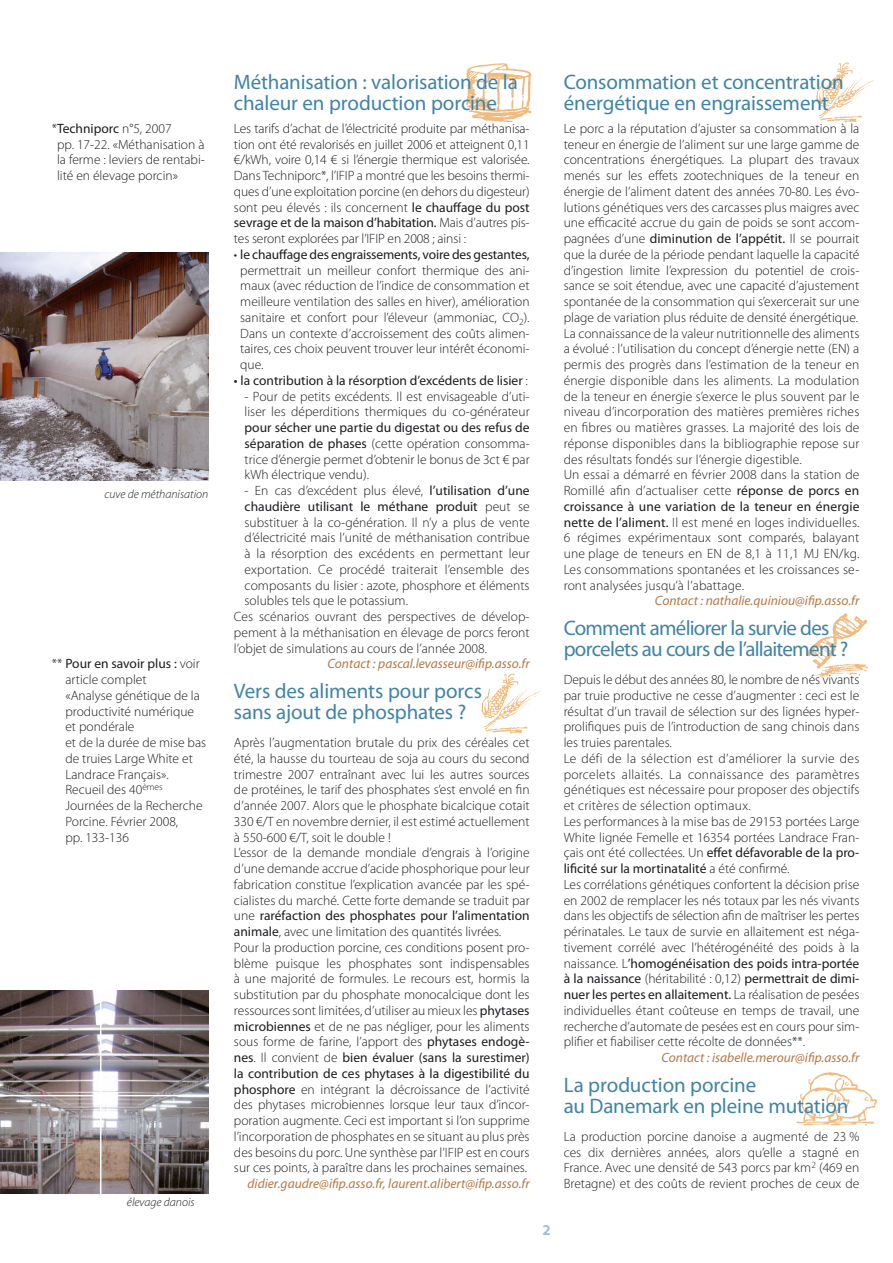
<style>
.page{position:relative;width:893px;height:1263px;background:#fff}
.page>*{position:absolute;margin:0;border:0;box-sizing:border-box;transform-origin:0 0}
.t1{font:21px/21px "Myriad Pro";letter-spacing:-.01em;color:#4183a5}
.t2{font:21px/21px "Myriad Pro";letter-spacing:-.035em;color:#4183a5}
.t3{font:700 15px "Myriad Pro";color:#a0c1d5}
.t4{font:300 13.5px/15.8px "Myriad Pro";color:#1b1c20}
.t5{font:italic 13.5px "Myriad Pro";color:#b47846}
.t6{font:13.5px "Myriad Pro";color:#1b1c20}
.t7{font:italic 300 12px "Myriad Pro";color:#1b1c20}
.s1{font-weight:400}
.s2{font-weight:300}
</style>
<div class="page">
<img style="left:466px;top:63px;width:66px;height:59px">
<img style="left:816px;top:62px;width:58px;height:61px">
<img style="left:481px;top:673px;width:59px;height:61px">
<img style="left:796px;top:1072px;width:80px;height:54px">
<img style="left:807px;top:613px;width:61px;height:65px">
<img style="left:0;top:991px;width:208px;height:202px">
<hr style="left:0;top:1095px;width:219px;height:1px;background:#fff">
<hr style="left:100px;top:982px;width:1px;height:219px;background:#fff">
<img style="left:0;top:253px;width:208px;height:227px">
<p class="t4" style="left:57px;top:121px;width:149px;text-indent:-5px">* <span class="s1">Techniporc</span> n°5, 2007<br>pp. 17-22. «Méthanisation à la ferme : leviers de rentabi&shy;lité en élevage porcin»</p>
<p class="t7" style="left:104px;top:489px;width:105px">cuve de méthanisation</p>
<p class="t4" style="left:65px;top:657px;width:142px;text-indent:-14px">** <span class="s1">Pour en savoir plus :</span> voir article complet<br>«Analyse génétique de la productivité numérique et pondérale<br>et de la durée de mise bas de truies Large White et<br>Landrace Français».<br>Recueil des 40<sup>èmes<br></sup>Journées de la Recherche<br>Porcine. Février 2008,<br>pp. 133-136</p>
<p class="t7" style="left:127px;top:1197px;width:69px">élevage danois</p>
<h1 class="t1" style="left:234px;top:73px;width:285px">Méthanisation : valorisation de la chaleur en production porcine</h1>
<p class="t4" style="left:234px;top:121px;width:297px;text-align:justify">Les tarifs d’achat de l’électricité produite par méthanisa&shy;tion ont été revalorisés en juillet 2006 et atteignent 0,11 €/kWh, voire 0,14 € si l’énergie thermique est valorisée.<br>Dans Techniporc*, l’IFIP a montré que les besoins thermi&shy;ques d’une exploitation porcine (en dehors du digesteur) sont peu élevés : ils concernent <span class="s1">le chauffage du post sevrage et de la maison d’habitation.</span> Mais d’autres pis&shy;tes seront explorées par l’IFIP en 2008 ; ainsi :</p>
<p class="t4" style="left:240px;top:247px;width:291px;text-align:justify;text-indent:-6px">• <span class="s1">le chauffage des engraissements, voire des gestantes, </span>permettrait un meilleur confort thermique des ani&shy;maux (avec réduction de l’indice de consommation et meilleure ventilation des salles en hiver), amélioration sanitaire et confort pour l’éleveur (ammoniac, CO<sub>2</sub>).<br>Dans un contexte d’accroissement des coûts alimen&shy;taires, ces choix peuvent trouver leur intérêt économi&shy;que.</p>
<p class="t6" style="left:234px;top:375px;width:295px">• la contribution à la résorption d’excédents de lisier <span class="s2">:</span></p>
<p class="t4" style="left:244px;top:389px;width:286px">- Pour de petits excédents. Il est envisageable d’uti&shy;liser les déperditions thermiques du co-générateur</p>
<p class="t4" style="left:244px;top:421px;width:286px;text-align:justify"><span class="s1">pour sécher une partie du digestat ou des refus de séparation de phases</span> (cette opération consomma&shy;trice d’énergie permet d’obtenir le bonus de 3ct € par kWh électrique vendu).</p>
<p class="t4" style="left:244px;top:484px;width:286px">- En cas d’excédent plus élevé, <span class="s1">l’utilisation d’une</span></p>
<p class="t6" style="left:244px;top:501px;width:286px">chaudière utilisant le méthane produit <span class="s2">peut se</span></p>
<p class="t4" style="left:244px;top:515px;width:286px">substituer à la co-génération. Il n’y a plus de vente</p>
<p class="t4" style="left:244px;top:531px;width:286px">d’électricité mais l’unité de méthanisation contribue</p>
<p class="t4" style="left:244px;top:547px;width:286px">à la résorption des excédents en permettant leur</p>
<p class="t4" style="left:244px;top:562px;width:286px">exportation. Ce procédé traiterait l’ensemble des</p>
<p class="t4" style="left:244px;top:578px;width:286px">composants du lisier : azote, phosphore et éléments</p>
<p class="t4" style="left:244px;top:594px;width:165px">solubles tels que le potassium.</p>
<p class="t4" style="left:234px;top:610px;width:297px">Ces scénarios ouvrant des perspectives de dévelop-</p>
<p class="t4" style="left:234px;top:625px;width:297px">pement à la méthanisation en élevage de porcs feront</p>
<p class="t4" style="left:234px;top:641px;width:254px">l’objet de simulations au cours de l’année 2008.</p>
<p class="t5" style="left:327px;top:659px;width:204px">Contact : pascal.levasseur@ifip.asso.fr</p>
<h1 class="t1" style="left:234px;top:682px;width:249px">Vers des aliments pour porcs sans ajout de phosphates ?</h1>
<p class="t4" style="left:234px;top:736px;width:297px">Après l’augmentation brutale du prix des céréales cet été, la hausse du tourteau de soja au cours du second trimestre 2007 entraînant avec lui les autres sources de protéines, le tarif des phosphates s’est envolé en fin d’année 2007. Alors que le phosphate bicalcique cotait 330 €/T en novembre dernier, il est estimé actuellement à 550-600 €/T, soit le double !<br>L’essor de la demande mondiale d’engrais à l’origine d’une demande accrue d’acide phosphorique pour leur fabrication constitue l’explication avancée par les spé&shy;cialistes du marché. Cette forte demande se traduit par une <span class="s1">raréfaction des phosphates pour l’alimentation animale</span>, avec une limitation des quantités livrées.<br>Pour la production porcine, ces conditions posent pro&shy;blème puisque les phosphates sont indispensables à une majorité de formules. Le recours est, hormis la substitution par du phosphate monocalcique dont les ressources sont limitées, d’utiliser au mieux les <span class="s1">phytases microbiennes</span> et de ne pas négliger, pour les aliments sous forme de farine, l’apport des <span class="s1">phytases endogè&shy;nes</span>. Il convient de <span class="s1">bien évaluer (sans la surestimer) la contribution de ces phytases à la digestibilité du phosphore</span> en intégrant la décroissance de l’activité des phytases microbiennes lorsque leur taux d’incor&shy;poration augmente. Ceci est important si l’on supprime l’incorporation de phosphates en se situant au plus près des besoins du porc. Une synthèse par l’IFIP est en cours sur ces points, à paraître dans les prochaines semaines.</p>
<p class="t5" style="left:247px;top:1178px;width:284px">didier.gaudre@ifip.asso.fr, laurent.alibert@ifip.asso.fr</p>
<p class="t3" style="left:542px;top:1225px;width:10px">2</p>
<h1 class="t1" style="left:563px;top:73px;width:282px">Consommation et concentration énergétique en engraissement</h1>
<p class="t4" style="left:563px;top:121px;width:297px">Le porc a la réputation d’ajuster sa consommation à la teneur en énergie de l’aliment sur une large gamme de concentrations énergétiques. La plupart des travaux menés sur les effets zootechniques de la teneur en énergie de l’aliment datent des années 70-80. Les évo&shy;lutions génétiques vers des carcasses plus maigres avec une efficacité accrue du gain de poids se sont accom&shy;pagnées d’une <span class="s1">diminution de l’appétit.</span> Il se pourrait que la durée de la période pendant laquelle la capacité d’ingestion limite l’expression du potentiel de crois&shy;sance se soit étendue, avec une capacité d’ajustement spontanée de la consommation qui s’exercerait sur une plage de variation plus réduite de densité énergétique.<br>La connaissance de la valeur nutritionnelle des aliments a évolué : l’utilisation du concept d’énergie nette (EN) a permis des progrès dans l’estimation de la teneur en énergie disponible dans les aliments. La modulation de la teneur en énergie s’exerce le plus souvent par le niveau d’incorporation des matières premières riches en fibres ou matières grasses. La majorité des lois de réponse disponibles dans la bibliographie repose sur des résultats fondés sur l’énergie digestible.<br>Un essai a démarré en février 2008 dans la station de Romillé afin d’actualiser cette <span class="s1">réponse de porcs en croissance à une variation de la teneur en énergie nette de l’aliment.</span> Il est mené en loges individuelles.<br>6 régimes expérimentaux sont comparés, balayant une plage de teneurs en EN de 8,1 à 11,1 MJ EN/kg.<br>Les consommations spontanées et les croissances se&shy;ront analysées jusqu’à l’abattage.</p>
<p class="t5" style="left:655px;top:596px;width:206px">Contact : nathalie.quiniou@ifip.asso.fr</p>
<h1 class="t2" style="left:563px;top:619px;width:286px">Comment améliorer la survie des porcelets au cours de l’allaitement ?</h1>
<p class="t4" style="left:563px;top:673px;width:297px">Depuis le début des années 80, le nombre de nés vivants par truie productive ne cesse d’augmenter : ceci est le résultat d’un travail de sélection sur des lignées hyper&shy;prolifiques puis de l’introduction de sang chinois dans les truies parentales.<br>Le défi de la sélection est d’améliorer la survie des porcelets allaités. La connaissance des paramètres génétiques est nécessaire pour proposer des objectifs et critères de sélection optimaux.<br>Les performances à la mise bas de 29153 portées Large White lignée Femelle et 16354 portées Landrace Fran&shy;çais ont été collectées. Un <span class="s1">effet défavorable de la pro&shy;lificité sur la mortinatalité</span> a été confirmé.<br>Les corrélations génétiques confortent la décision prise en 2002 de remplacer les nés totaux par les nés vivants dans les objectifs de sélection afin de maîtriser les pertes périnatales. Le taux de survie en allaitement est néga&shy;tivement corrélé avec l’hétérogénéité des poids à la naissance. L<span class="s1">’homogénéisation des poids intra-portée à la naissance</span> (héritabilité : 0,12) <span class="s1">permettrait de dimi&shy;nuer les pertes en allaitement.</span> La réalisation de pesées individuelles étant coûteuse en temps de travail, une recherche d’automate de pesées est en cours pour sim&shy;plifier et fiabiliser cette récolte de données**.</p>
<p class="t5" style="left:661px;top:1052px;width:199px">Contact : isabelle.merour@ifip.asso.fr</p>
<h1 class="t1" style="left:563px;top:1075px;width:286px">La production porcine<br>au Danemark en pleine mutation</h1>
<p class="t4" style="left:563px;top:1129px;width:297px;text-align:justify">La production porcine danoise a augmenté de 23 % ces dix dernières années, alors qu’elle a stagné en France. Avec une densité de 543 porcs par km<sup>2</sup> (469 en Bretagne) et des coûts de revient proches de ceux de</p>
</div>
